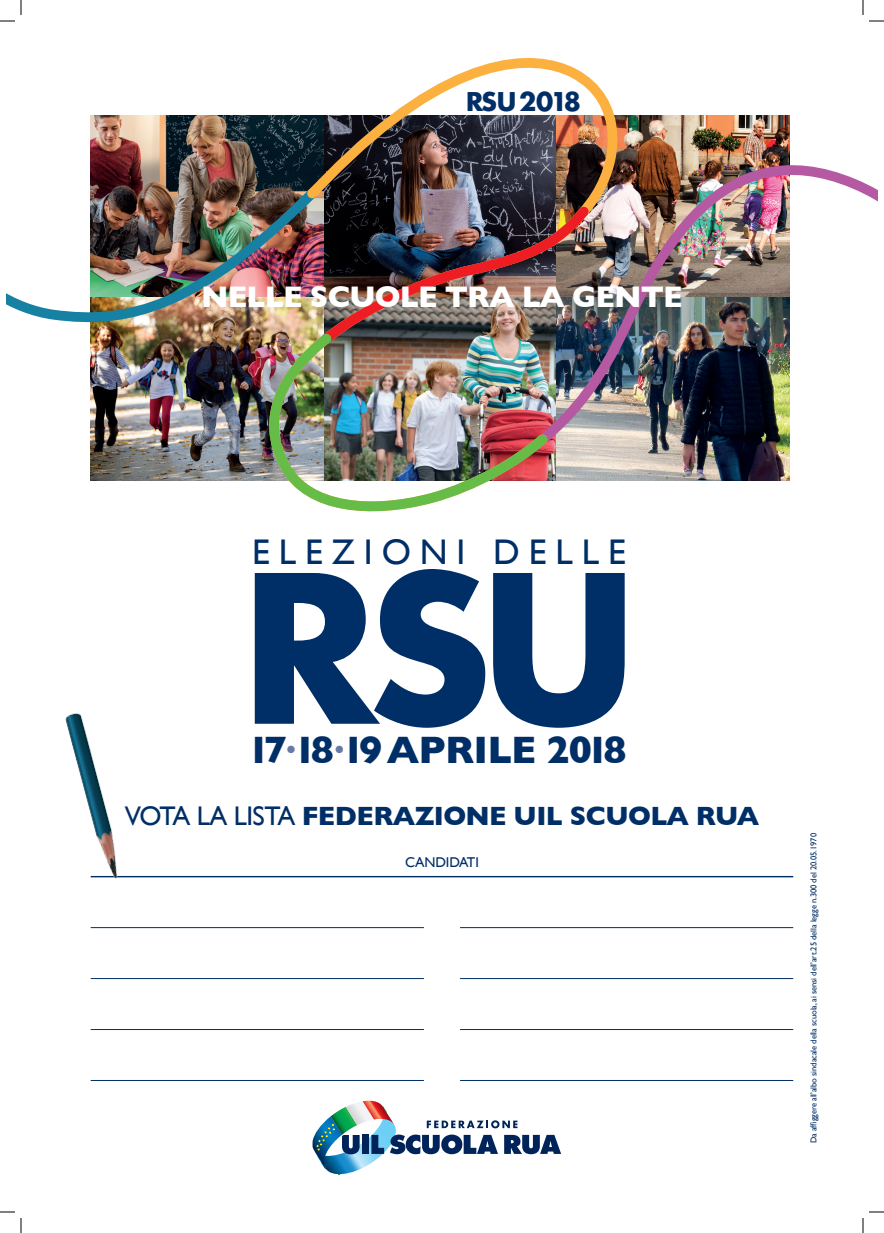
<style>
.page{position:relative;width:884px;height:1233px;background:#fff}
.page>*{position:absolute;margin:0;border:0;box-sizing:border-box;transform-origin:0 0}
.t1{font:700 199.9px "Futura Std";color:#002e66}
.t2{font:700 39px "Gill Sans";letter-spacing:-.02em;color:#002e66}
.t3{font:35.6px "Gill Sans";letter-spacing:.25em;color:#002e66}
.t4{font:700 30.4px "Gill Sans";letter-spacing:-.03em;color:#fff}
.t5{font:700 26.9px "Gill Sans";letter-spacing:-.02em;color:#002e66}
.t6{font:700 25.1px "Futura Std";letter-spacing:-.035em;color:#002e66}
.t7{font:14.2px "Gill Sans";letter-spacing:-.01em;color:#002e66}
.t8{font:8.5px "Gill Sans";letter-spacing:-.01em;color:#002e66}
.s1{font-weight:400}
</style>
<div class="page">
<svg style="left:638px;top:115px;width:151px;height:12px"></svg>
<img style="left:638px;top:450px;width:151px;height:30px">
<img style="left:91px;top:336px;width:167px;height:144px">
<svg style="left:313px;top:1100px;width:248px;height:75px"></svg>
<hr style="left:91px;top:876px;width:702px;height:1px;background:#002e66">
<hr style="left:91px;top:927px;width:333px;height:1px;background:#002e66">
<hr style="left:91px;top:978px;width:333px;height:1px;background:#002e66">
<hr style="left:91px;top:1029px;width:333px;height:1px;background:#002e66">
<hr style="left:91px;top:1080px;width:333px;height:1px;background:#002e66">
<hr style="left:460px;top:927px;width:333px;height:1px;background:#002e66">
<hr style="left:460px;top:978px;width:333px;height:1px;background:#002e66">
<hr style="left:460px;top:1029px;width:333px;height:1px;background:#002e66">
<hr style="left:460px;top:1080px;width:333px;height:1px;background:#002e66">
<img style="left:65px;top:713px;width:91px;height:166px">
<img style="left:638px;top:127px;width:239px;height:323px">
<img style="left:7px;top:120px;width:251px;height:216px">
<img style="left:258px;top:58px;width:380px;height:423px">
<img style="left:313px;top:198px;width:284px;height:154px">
<img style="left:258px;top:325px;width:298px;height:187px">
<svg style="left:0;top:1211px;width:15px;height:1px"></svg>
<svg style="left:869px;top:1211px;width:15px;height:1px"></svg>
<svg style="left:0;top:0;width:22px;height:22px"></svg>
<svg style="left:20px;top:1218px;width:2px;height:15px"></svg>
<svg style="left:862px;top:0;width:22px;height:22px"></svg>
<svg style="left:862px;top:1218px;width:2px;height:15px"></svg>
<p class="t6" style="left:466px;top:85px;width:117px">RSU2018</p>
<p class="t4" style="left:201px;top:279px;width:483px">NELLE SCUOLE TRA LA GENTE</p>
<p class="t3" style="left:252px;top:531px;width:375px">ELEZIONI DELLE</p>
<p class="t1" style="left:242px;top:516px;width:396px">RSU</p>
<p class="t2" style="left:247px;top:727px;width:381px">17<sup>•</sup>18<sup>•</sup>19 APRILE 2018</p>
<p class="t5" style="left:125px;top:799px;width:636px"><span class="s1">VOTA LA LISTA</span> FEDERAZIONE UIL SCUOLA RUA</p>
<p class="t7" style="left:405px;top:854px;width:75px">CANDIDATI</p>
<p class="t8" style="left:809px;top:1143px;width:312px;rotate:-90deg">Da affiggere all’albo sindacale della scuola, ai sensi dell’art.25 della legge n.300 del 20.05.1970</p>
</div>
